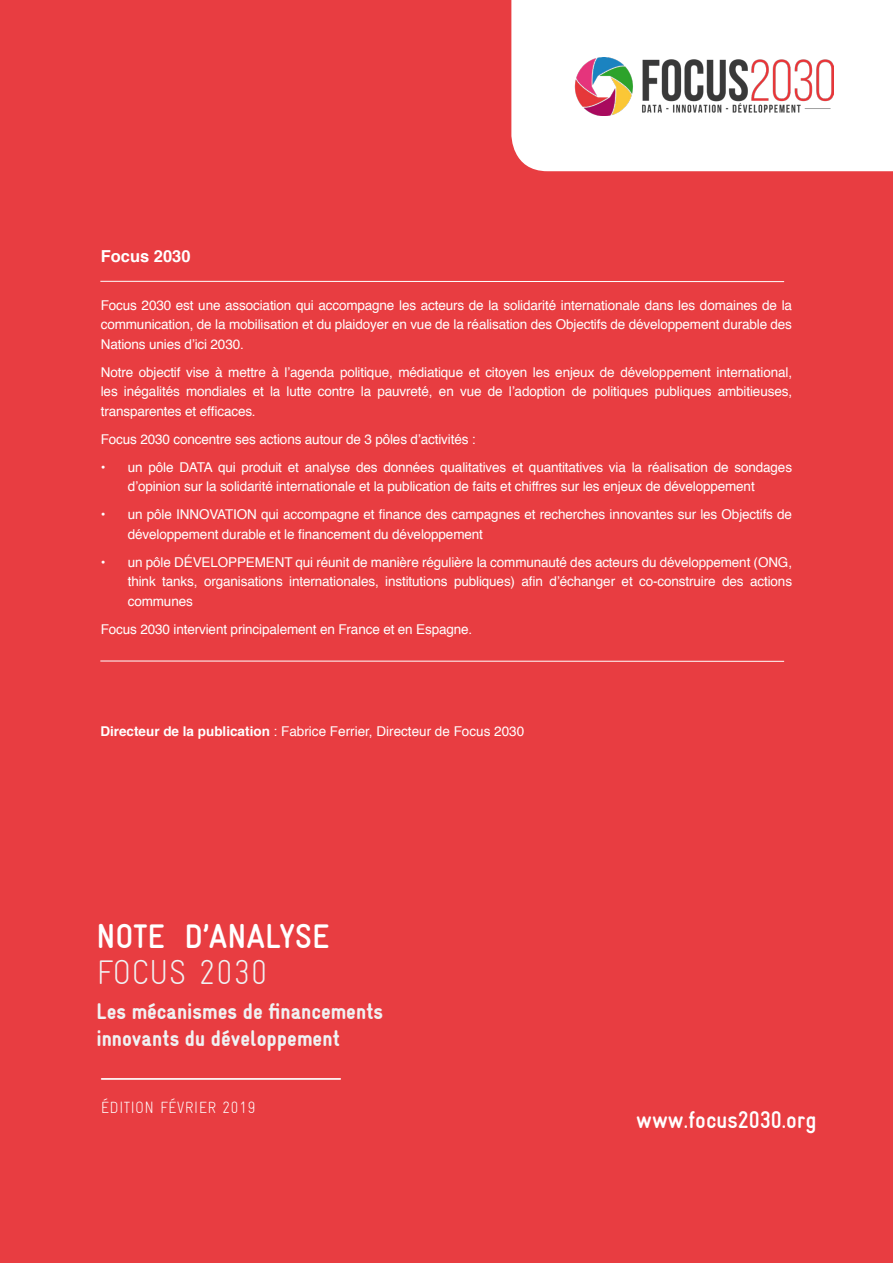
<style>
.page{position:relative;width:893px;height:1263px;background:#e83d41}
.page>*{position:absolute;margin:0;border:0;box-sizing:border-box;transform-origin:0 0}
.t1{font:700 condensed 34.35px "Gravur";color:#fff}
.t2{font:300 condensed 34.35px "Gravur";color:#f0f2f3}
.t3{font:700 condensed 24px "Gravur";color:#fff}
.t4{font:900 condensed 22.5px/27px "Gravur";color:#f0f2f3}
.t5{font:700 16.5px "Helvetica";color:#fff}
.t6{font:300 condensed 16.35px "Gravur";letter-spacing:.015em;color:#fff}
.t7{font:13.5px/19.5px "Helvetica";letter-spacing:-.01em;color:#fff;text-align:justify}
.s1{font-weight:700}
</style>
<div class="page">
<hr style="left:102px;top:1078px;width:238px;height:2px;background:#fff">
<div style="left:511px;top:0;width:382px;height:171px;background:#fff"></div>
<img style="left:575px;top:58px;width:259px;height:58px">
<hr style="left:100px;top:281px;width:684px;height:1px;background:#fff">
<hr style="left:100px;top:661px;width:684px;height:1px;background:#fff">
<p class="t5" style="left:101px;top:243px;width:91px">Focus 2030</p>
<p class="t7" style="left:101px;top:296px;width:693px">Focus 2030 est une association qui accompagne les acteurs de la solidarité internationale dans les domaines de la communication, de la mobilisation et du plaidoyer en vue de la réalisation des Objectifs de développement durable des Nations unies d’ici 2030.</p>
<p class="t7" style="left:101px;top:363px;width:693px">Notre objectif vise à mettre à l’agenda politique, médiatique et citoyen les enjeux de développement international, les inégalités mondiales et la lutte contre la pauvreté, en vue de l’adoption de politiques publiques ambitieuses, transparentes et efficaces.</p>
<p class="t7" style="left:101px;top:430px;width:376px">Focus 2030 concentre ses actions autour de 3 pôles d’activités :</p>
<p class="t7" style="left:128px;top:458px;width:666px;text-indent:-27px">• un pôle DATA qui produit et analyse des données qualitatives et quantitatives via la réalisation de sondages d’opinion sur la solidarité internationale et la publication de faits et chiffres sur les enjeux de développement</p>
<p class="t7" style="left:128px;top:505px;width:666px;text-indent:-27px">• un pôle INNOVATION qui accompagne et finance des campagnes et recherches innovantes sur les Objectifs de développement durable et le financement du développement</p>
<p class="t7" style="left:128px;top:553px;width:666px;text-indent:-27px">• un pôle DÉVELOPPEMENT qui réunit de manière régulière la communauté des acteurs du développement (ONG, think tanks, organisations internationales, institutions publiques) afin d’échanger et co-construire des actions communes</p>
<p class="t7" style="left:101px;top:620px;width:373px">Focus 2030 intervient principalement en France et en Espagne.</p>
<p class="t7" style="left:100px;top:722px;width:425px"><span class="s1">Directeur de la publication</span> : Fabrice Ferrier, Directeur de Focus 2030</p>
<p class="t1" style="left:97px;top:917px;width:234px">NOTE D’ANALYSE</p>
<p class="t2" style="left:97px;top:953px;width:173px">FOCUS 2030</p>
<p class="t4" style="left:97px;top:998px;width:288px">Les mécanismes de financements innovants du développement</p>
<p class="t6" style="left:101px;top:1099px;width:156px">ÉDITION FÉVRIER 2019</p>
<p class="t3" style="left:636px;top:1106px;width:182px">www.focus2030.org</p>
</div>
